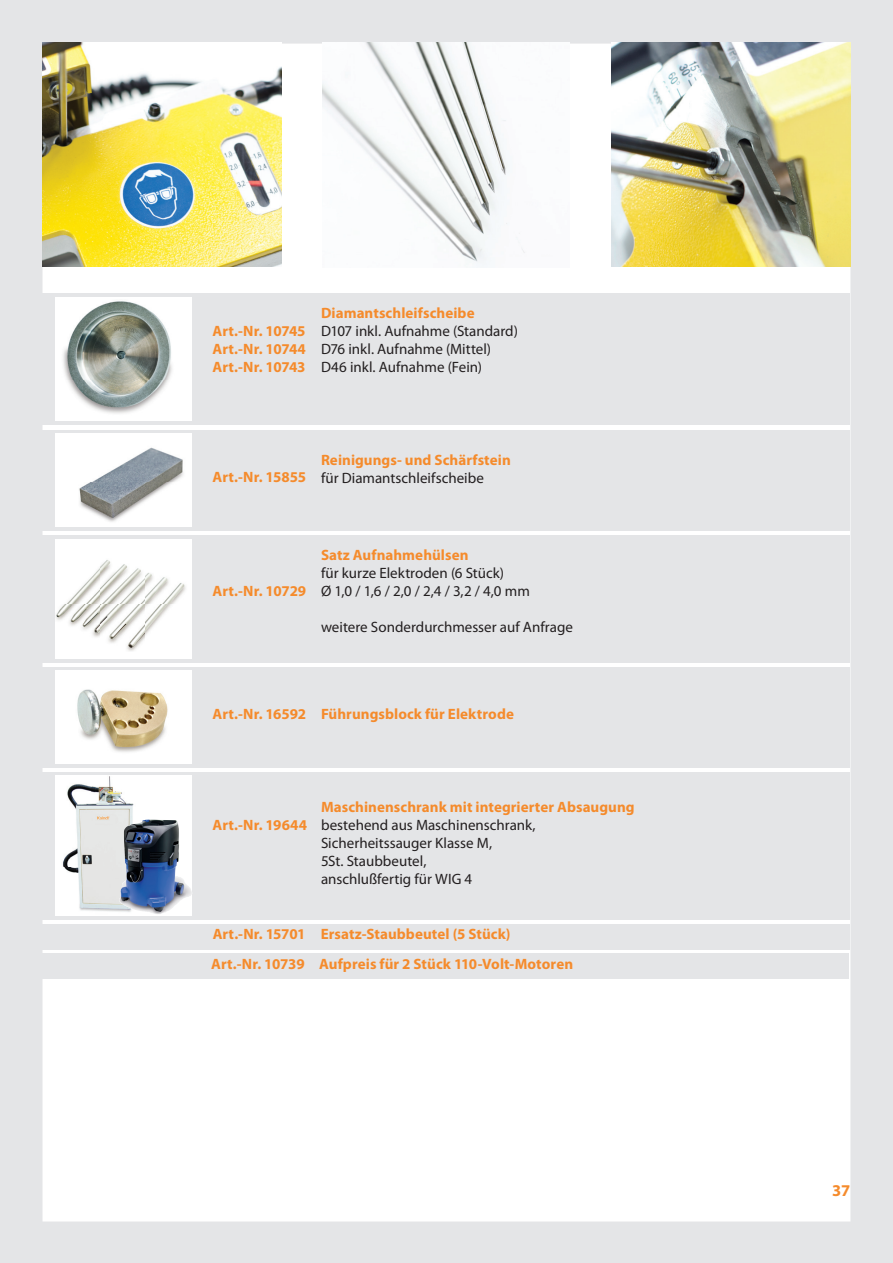
<style>
.page{position:relative;width:893px;height:1263px;background:#e4e5e7}
.page>*{position:absolute;margin:0;border:0;box-sizing:border-box;transform-origin:0 0}
.t1{font:700 16.5px "Myriad Pro";color:#f58b2c}
.t2{font:700 15px/18px "Myriad Pro";letter-spacing:.005em;color:#f58b2c;text-align:justify}
.t3{font:15px/18px "Myriad Pro";color:#231f20}
</style>
<div class="page">
<div style="left:43px;top:44px;width:807px;height:1177px;background:#fff"></div>
<img style="left:611px;top:43px;width:239px;height:224px">
<img style="left:43px;top:43px;width:239px;height:224px">
<img style="left:322px;top:43px;width:248px;height:223px">
<div style="left:43px;top:293px;width:807px;height:132px;background:#e4e5e7"></div>
<div style="left:55px;top:298px;width:136px;height:123px;background:#fff"></div>
<img style="left:63px;top:301px;width:109px;height:113px">
<div style="left:43px;top:429px;width:807px;height:101px;background:#e4e5e7"></div>
<div style="left:55px;top:433px;width:136px;height:94px;background:#fff"></div>
<img style="left:79px;top:447px;width:105px;height:75px">
<div style="left:43px;top:535px;width:807px;height:127px;background:#e4e5e7"></div>
<div style="left:55px;top:539px;width:136px;height:119px;background:#fff"></div>
<img style="left:56px;top:560px;width:130px;height:91px">
<div style="left:43px;top:666px;width:807px;height:101px;background:#e4e5e7"></div>
<div style="left:55px;top:670px;width:136px;height:94px;background:#fff"></div>
<img style="left:77px;top:689px;width:91px;height:63px">
<div style="left:41px;top:954px;width:808px;height:25px;background:#e4e5e7"></div>
<div style="left:43px;top:772px;width:807px;height:147px;background:#e4e5e7"></div>
<img style="left:55px;top:775px;width:136px;height:139px">
<img style="left:119px;top:819px;width:73px;height:95px">
<div style="left:43px;top:924px;width:807px;height:25px;background:#e4e5e7"></div>
<p class="t2" style="left:213px;top:321px;width:95px">Art.-Nr. 10745<br>Art.-Nr. 10744<br>Art.-Nr. 10743</p>
<p class="t2" style="left:321px;top:303px;width:155px">Diamantschleifscheibe</p>
<p class="t3" style="left:321px;top:322px;width:198px">D107 inkl. Aufnahme (Standard)<br>D76 inkl. Aufnahme (Mittel)<br>D46 inkl. Aufnahme (Fein)</p>
<p class="t2" style="left:213px;top:467px;width:95px">Art.-Nr. 15855</p>
<p class="t2" style="left:321px;top:450px;width:191px">Reinigungs- und Schärfstein</p>
<p class="t3" style="left:321px;top:468px;width:164px">für Diamantschleifscheibe</p>
<p class="t2" style="left:213px;top:581px;width:95px">Art.-Nr. 10729</p>
<p class="t2" style="left:321px;top:545px;width:149px">Satz Aufnahmehülsen</p>
<p class="t3" style="left:321px;top:563px;width:210px">für kurze Elektroden (6 Stück)<br>Ø 1,0 / 1,6 / 2,0 / 2,4 / 3,2 / 4,0 mm</p>
<p class="t3" style="left:321px;top:617px;width:253px">weitere Sonderdurchmesser auf Anfrage</p>
<p class="t2" style="left:213px;top:704px;width:303px">Art.-Nr. 16592 Führungsblock für Elektrode</p>
<p class="t2" style="left:213px;top:816px;width:96px">Art.-Nr. 19644</p>
<p class="t2" style="left:321px;top:798px;width:315px">Maschinenschrank mit integrierter Absaugung</p>
<p class="t3" style="left:321px;top:816px;width:216px">bestehend aus Maschinenschrank,<br>Sicherheitssauger Klasse M,<br>5St. Staubbeutel,<br>anschlußfertig für WIG 4</p>
<p class="t2" style="left:213px;top:925px;width:299px">Art.-Nr. 15701 Ersatz-Staubbeutel (5 Stück)</p>
<p class="t2" style="left:211px;top:955px;width:363px">Art.-Nr. 10739 Aufpreis für 2 Stück 110-Volt-Motoren</p>
<p class="t1" style="left:832px;top:1180px;width:20px">37</p>
</div>
